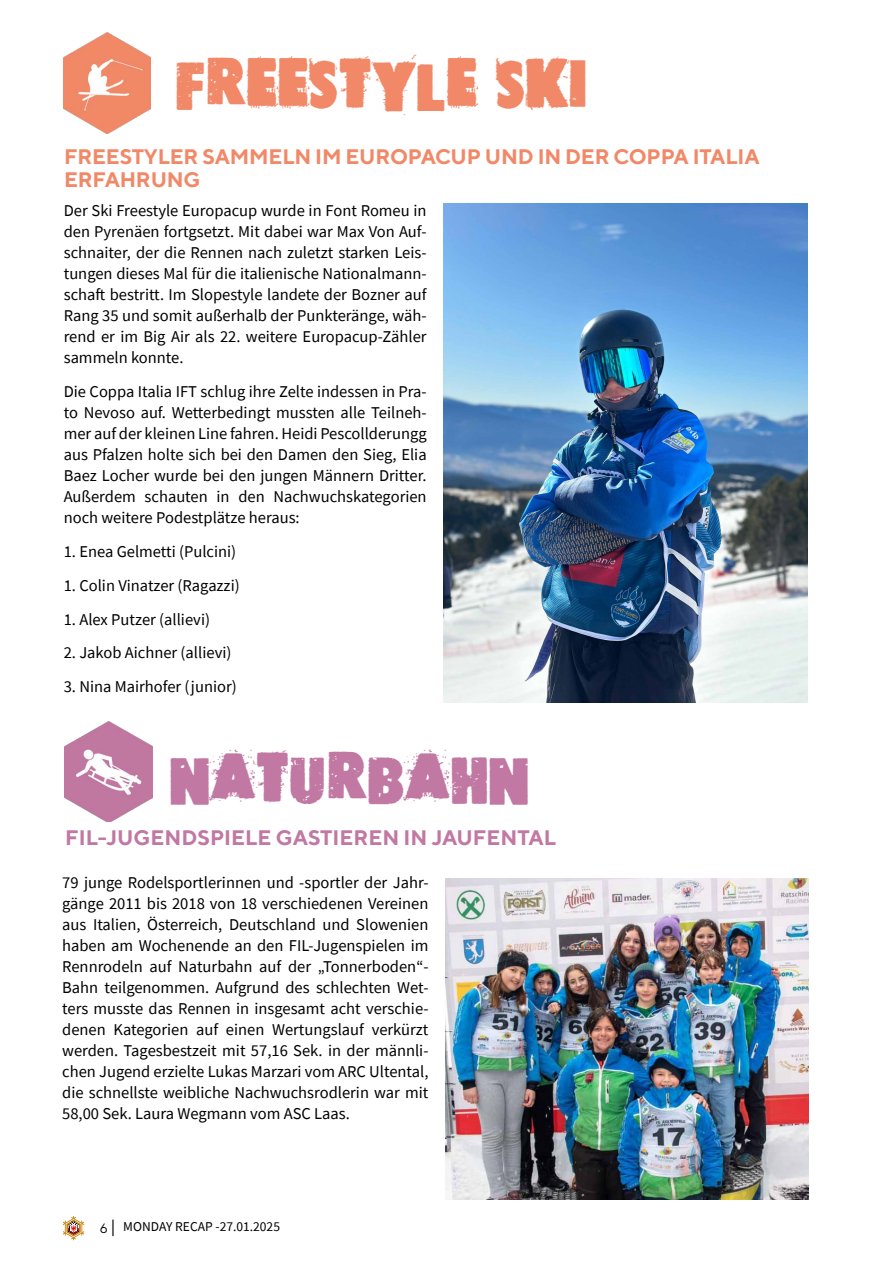
<style>
.page{position:relative;width:893px;height:1263px;background:#fff}
.page>*{position:absolute;margin:0;border:0;box-sizing:border-box;transform-origin:0 0}
.t1{font:45px "Freepress";color:#f18968}
.t2{font:45px "Freepress";color:#c178a3}
.t3{font:700 21px/22.5px "TT Norms";letter-spacing:-.01em;color:#f18968}
.t4{font:700 21px "TT Norms";color:#c178a3}
.t5{font:16.5px/21px "Source Sans Pro";color:#000;text-align:justify}
.t6{font:13.5px "Source Sans Pro";color:#000}
.s1{font-family:"TT Norms"}
.s2{font-family:"Myriad Pro";font-size:16.5px}
</style>
<div class="page">
<svg style="left:63px;top:1216px;width:21px;height:24px"></svg>
<img style="left:64px;top:33px;width:87px;height:100px">
<img style="left:444px;top:204px;width:364px;height:498px">
<img style="left:65px;top:721px;width:87px;height:101px">
<img style="left:445px;top:879px;width:363px;height:320px">
<h1 class="t1" style="left:175px;top:54px;width:413px">FREESTYLE SKI</h1>
<p class="t3" style="left:64px;top:145px;width:697px">FREESTYLER SAMMELN IM EUROPACUP UND IN DER COPPA ITALIA<br>ERFAHRUNG</p>
<p class="t5" style="left:64px;top:200px;width:364px">Der Ski Freestyle Europacup wurde in Font Romeu in den Pyrenäen fortgsetzt. Mit dabei war Max Von Auf&shy;schnaiter, der die Rennen nach zuletzt starken Leis&shy;tungen dieses Mal für die italienische Nationalmann&shy;schaft bestritt. Im Slopestyle landete der Bozner auf Rang 35 und somit außerhalb der Punkteränge, wäh&shy;rend er im Big Air als 22. weitere Europacup-Zähler sammeln konnte.</p>
<p class="t5" style="left:64px;top:381px;width:364px">Die Coppa Italia IFT schlug ihre Zelte indessen in Pra&shy;to Nevoso auf. Wetterbedingt mussten alle Teilneh&shy;mer auf der kleinen Line fahren. Heidi Pescollderungg aus Pfalzen holte sich bei den Damen den Sieg, Elia Baez Locher wurde bei den jungen Männern Dritter.<br>Außerdem schauten in den Nachwuchskategorien noch weitere Podestplätze heraus:</p>
<p class="t5" style="left:64px;top:541px;width:174px">1. Enea Gelmetti (Pulcini)</p>
<p class="t5" style="left:64px;top:575px;width:177px">1. Colin Vinatzer (Ragazzi)</p>
<p class="t5" style="left:64px;top:608px;width:148px">1. Alex Putzer (allievi)</p>
<p class="t5" style="left:64px;top:642px;width:169px">2. Jakob Aichner (allievi)</p>
<p class="t5" style="left:64px;top:676px;width:174px">3. Nina Mairhofer (junior)</p>
<h1 class="t2" style="left:169px;top:748px;width:362px">NATURBAHN</h1>
<p class="t4" style="left:65px;top:824px;width:492px">FIL-JUGENDSPIELE GASTIEREN IN JAUFENTAL</p>
<p class="t5" style="left:62px;top:871px;width:368px">79 junge Rodelsportlerinnen und -sportler der Jahr&shy;gänge 2011 bis 2018 von 18 verschiedenen Vereinen aus Italien, Österreich, Deutschland und Slowenien haben am Wochenende an den FIL-Jugenspielen im Rennrodeln auf Naturbahn auf der „Tonnerboden“- Bahn teilgenommen. Aufgrund des schlechten Wet&shy;ters musste das Rennen in insgesamt acht verschie&shy;denen Kategorien auf einen Wertungslauf verkürzt werden. Tagesbestzeit mit 57,16 Sek. in der männli&shy;chen Jugend erzielte Lukas Marzari vom ARC Ultental, die schnellste weibliche Nachwuchsrodlerin war mit 58,00 Sek. Laura Wegmann vom ASC Laas.</p>
<p class="t6" style="left:100px;top:1218px;width:182px"><span class="s1">6</span> <span class="s2">|</span> MONDAY RECAP -27.01.2025</p>
</div>
